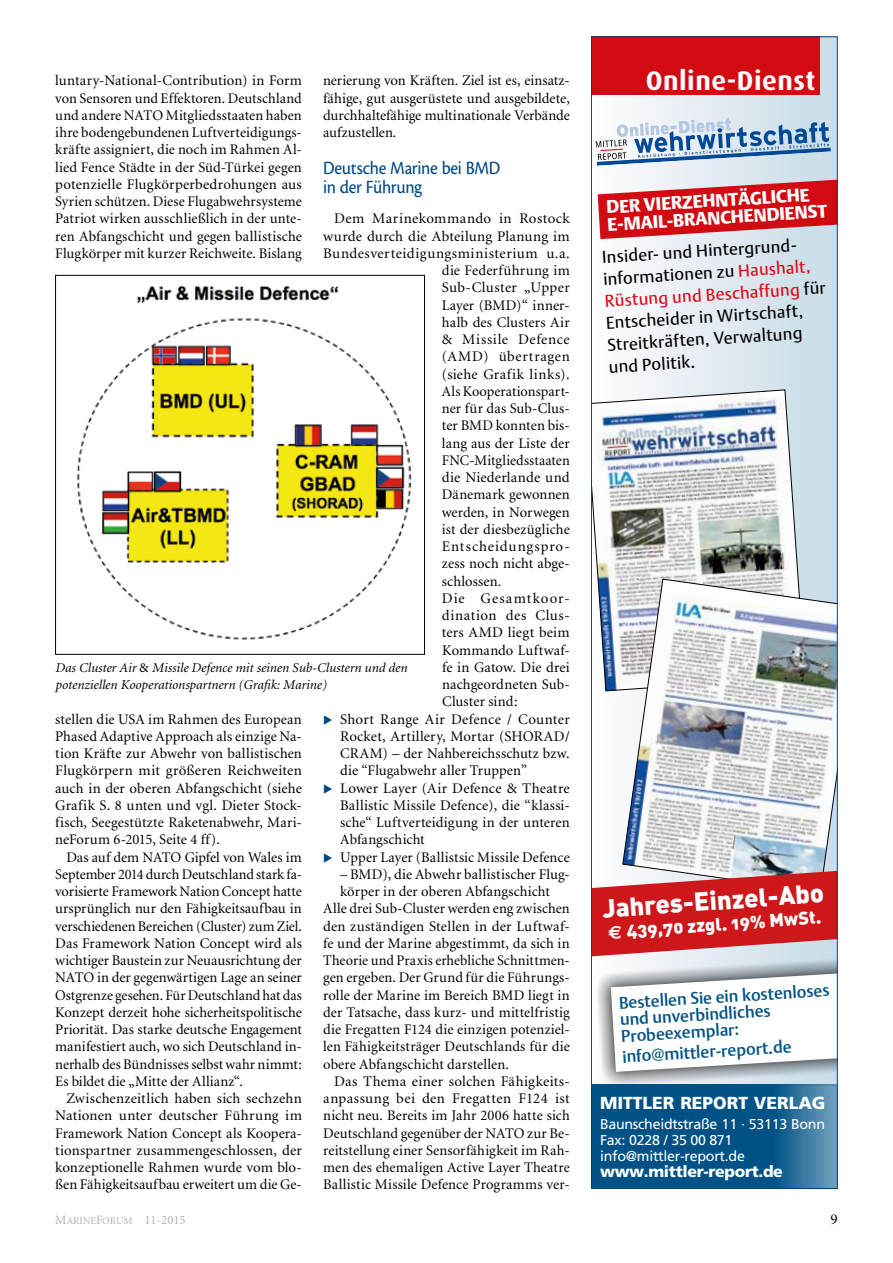
<style>
.page{position:relative;width:893px;height:1263px;background:#fff}
.page>*{position:absolute;margin:0;border:0;box-sizing:border-box;transform-origin:0 0}
.t1{font:700 26.85px "Dax";letter-spacing:.02em;color:#fff}
.t2{font:25.8px "DIN Black Alternate";color:#fff}
.t3{font:19.5px/19.5px "Cronos Pro Capt";letter-spacing:-.02em;color:#004884;scale:.9 1}
.t4{font:18.15px "DIN Black Alternate";color:#fff}
.t5{font:18px/17.4px "DTL Argo T Black";color:#fff}
.t6{font:900 17.4px "Frutiger";color:#fff}
.t7{font:16.95px/21.9px "DTL Argo T";color:#000}
.t8{font:16.65px/17px "DTL Argo T Medium";color:#005286}
.t9{font:900 15.75px "Frutiger";letter-spacing:-.02em;color:#fff}
.t10{font:15px "Minion";color:#000}
.t11{font:14.7px/17.2px "Minion";letter-spacing:.01em;color:#000;text-align:justify}
.t12{font:14.7px "Minion";letter-spacing:.04em;color:#000}
.t13{font:14.7px "Minion";letter-spacing:.03em;color:#000}
.t14{font:14.7px "Minion";letter-spacing:.035em;color:#000}
.t15{font:14.7px "Minion";letter-spacing:.065em;color:#000}
.t16{font:14.7px "Minion";letter-spacing:.045em;color:#000}
.t17{font:14.7px "Minion";letter-spacing:.075em;color:#000}
.t18{font:14.25px/15.8px "Frutiger";letter-spacing:-.02em;color:#fff}
.t19{font:italic 13.5px/17.2px "Minion";color:#000}
.t20{font:12.75px "Minion Regular SC800";color:#b3b2b2}
.s1{font-family:"Minion Pro";font-style:normal}
.s2{color:#e30613}
.s3{font-family:"Euro Sans";font-weight:700}
.s4{font-size:10.2px}
</style>
<div class="page">
<img style="left:77px;top:286px;width:335px;height:354px">
<div style="left:55px;top:275px;width:370px;height:380px;border:1px solid #000"></div>
<div style="left:591px;top:36px;width:246px;height:1050px;background:linear-gradient(to right,#fffdff,#c8dbe7)"></div>
<svg style="left:598px;top:180px;width:238px;height:59px;background:#d64047"></svg>
<img style="left:593px;top:389px;width:213px;height:302px">
<img style="left:622px;top:578px;width:214px;height:293px">
<svg style="left:593px;top:871px;width:243px;height:85px;background:#d03f43"></svg>
<div style="left:591px;top:36px;width:229px;height:59px;background:#d20a11"></div>
<svg style="left:593px;top:1085px;width:243px;height:102px;background:#0e5b8c"></svg>
<svg style="left:596px;top:956px;width:240px;height:130px"></svg>
<svg style="left:611px;top:973px;width:225px;height:99px"></svg>
<svg style="left:595px;top:118px;width:236px;height:48px"></svg>
<p class="t11" style="left:55px;top:72px;width:248px">luntary-National-Contribution) in Form von Sensoren und Effektoren. Deutschland und andere NATO Mitgliedsstaaten haben ihre bodengebundenen Luftverteidigungs&shy;kräfte assigniert, die noch im Rahmen Al&shy;lied Fence Städte in der Süd-Türkei gegen potenzielle Flugkörperbedrohungen aus Syrien schützen. Diese Flugabwehrsysteme Patriot wirken ausschließlich in der unte&shy;ren Abfangschicht und gegen ballistische Flugkörper mit kurzer Reichweite. Bislang</p>
<p class="t11" style="left:323px;top:72px;width:248px">nerierung von Kräften. Ziel ist es, einsatz&shy;fähige, gut ausgerüstete und ausgebildete, durchhaltefähige multinationale Verbände aufzustellen.</p>
<h3 class="t3" style="left:323px;top:158px;width:198px">Deutsche Marine bei BMD in der Führung</h3>
<p class="t13" style="left:334px;top:211px;width:237px">Dem Marinekommando in Rostock</p>
<p class="t11" style="left:323px;top:228px;width:248px">wurde durch die Abteilung Planung im</p>
<p class="t12" style="left:323px;top:246px;width:248px">Bundesverteidigungsministerium u.a.</p>
<p class="t11" style="left:442px;top:262px;width:129px">die Federführung im</p>
<p class="t11" style="left:442px;top:279px;width:129px">Sub-Cluster „Upper</p>
<p class="t11" style="left:442px;top:297px;width:129px">Layer (BMD)“ inner-</p>
<p class="t11" style="left:442px;top:314px;width:129px">halb des Clusters Air</p>
<p class="t12" style="left:442px;top:332px;width:129px">&amp; Missile Defence</p>
<p class="t16" style="left:442px;top:349px;width:129px">(AMD) übertragen</p>
<p class="t14" style="left:442px;top:367px;width:129px">(siehe Grafik links).</p>
<p class="t11" style="left:442px;top:383px;width:129px">Als Kooperationspart-</p>
<p class="t11" style="left:442px;top:400px;width:129px">ner für das Sub-Clus-</p>
<p class="t11" style="left:442px;top:417px;width:129px">ter BMD konnten bis-</p>
<p class="t11" style="left:442px;top:435px;width:129px">lang aus der Liste der</p>
<p class="t11" style="left:442px;top:452px;width:129px">FNC-Mitgliedsstaaten</p>
<p class="t11" style="left:442px;top:469px;width:129px">die Niederlande und</p>
<p class="t11" style="left:442px;top:486px;width:129px">Dänemark gewonnen</p>
<p class="t11" style="left:442px;top:504px;width:129px">werden, in Norwegen</p>
<p class="t11" style="left:442px;top:521px;width:129px">ist der diesbezügliche</p>
<p class="t15" style="left:442px;top:539px;width:129px">Entscheidungspro-</p>
<p class="t11" style="left:442px;top:555px;width:129px">zess noch nicht abge-</p>
<p class="t11" style="left:442px;top:573px;width:61px">schlossen.</p>
<p class="t17" style="left:442px;top:591px;width:129px">Die Gesamtkoor-</p>
<p class="t12" style="left:442px;top:608px;width:129px">dination des Clus-</p>
<p class="t11" style="left:442px;top:624px;width:129px">ters AMD liegt beim</p>
<p class="t11" style="left:442px;top:642px;width:129px">Kommando Luftwaf-</p>
<p class="t11" style="left:442px;top:659px;width:129px">fe in Gatow. Die drei</p>
<p class="t11" style="left:442px;top:676px;width:129px">nachgeordneten Sub-</p>
<p class="t11" style="left:442px;top:693px;width:77px">Cluster sind:</p>
<p class="t11" style="left:340px;top:711px;width:231px">Short Range Air Defence / Counter</p>
<p class="t11" style="left:340px;top:728px;width:231px">Rocket, Artillery, Mortar (SHORAD/</p>
<p class="t11" style="left:340px;top:745px;width:231px">CRAM) – der Nahbereichsschutz bzw.</p>
<p class="t11" style="left:340px;top:762px;width:188px">die “Flugabwehr aller Truppen”</p>
<p class="t11" style="left:340px;top:780px;width:231px">Lower Layer (Air Defence &amp; Theatre</p>
<p class="t11" style="left:340px;top:797px;width:231px">Ballistic Missile Defence), die “klassi-</p>
<p class="t11" style="left:340px;top:814px;width:231px">sche“ Luftverteidigung in der unteren</p>
<p class="t11" style="left:340px;top:831px;width:86px">Abfangschicht</p>
<p class="t11" style="left:340px;top:849px;width:231px">Upper Layer (Ballistsic Missile Defence</p>
<p class="t11" style="left:340px;top:866px;width:231px">– BMD), die Abwehr ballistischer Flug-</p>
<p class="t11" style="left:340px;top:883px;width:211px">körper in der oberen Abfangschicht</p>
<p class="t11" style="left:323px;top:900px;width:248px">Alle drei Sub-Cluster werden eng zwischen</p>
<p class="t11" style="left:323px;top:918px;width:248px">den zuständigen Stellen in der Luftwaf-</p>
<p class="t11" style="left:323px;top:935px;width:248px">fe und der Marine abgestimmt, da sich in</p>
<p class="t11" style="left:323px;top:952px;width:248px">Theorie und Praxis erhebliche Schnittmen-</p>
<p class="t11" style="left:323px;top:969px;width:248px">gen ergeben. Der Grund für die Führungs-</p>
<p class="t11" style="left:323px;top:987px;width:248px">rolle der Marine im Bereich BMD liegt in</p>
<p class="t11" style="left:323px;top:1004px;width:248px">der Tatsache, dass kurz- und mittelfristig</p>
<p class="t11" style="left:323px;top:1021px;width:248px">die Fregatten F124 die einzigen potenziel-</p>
<p class="t11" style="left:323px;top:1038px;width:248px">len Fähigkeitsträger Deutschlands für die</p>
<p class="t11" style="left:323px;top:1056px;width:187px">obere Abfangschicht darstellen.</p>
<p class="t11" style="left:334px;top:1073px;width:237px">Das Thema einer solchen Fähigkeits-</p>
<p class="t11" style="left:323px;top:1090px;width:248px">anpassung bei den Fregatten F124 ist</p>
<p class="t11" style="left:323px;top:1107px;width:248px">nicht neu. Bereits im Jahr 2006 hatte sich</p>
<p class="t11" style="left:323px;top:1125px;width:248px">Deutschland gegenüber der NATO zur Be-</p>
<p class="t11" style="left:323px;top:1142px;width:248px">reitstellung einer Sensorfähigkeit im Rah-</p>
<p class="t11" style="left:323px;top:1159px;width:248px">men des ehemaligen Active Layer Theatre</p>
<p class="t11" style="left:323px;top:1176px;width:248px">Ballistic Missile Defence Programms ver-</p>
<p class="t19" style="left:55px;top:659px;width:353px">Das Cluster Air <span class="s1">&amp;</span> Missile Defence mit seinen Sub-Clustern und den potenziellen Kooperationspartnern (Grafik: Marine)</p>
<p class="t11" style="left:55px;top:711px;width:248px">stellen die USA im Rahmen des European Phased Adaptive Approach als einzige Na&shy;tion Kräfte zur Abwehr von ballistischen Flugkörpern mit größeren Reichweiten auch in der oberen Abfangschicht (siehe Grafik S. 8 unten und vgl. Dieter Stock&shy;fisch, Seegestützte Raketenabwehr, Mari&shy;neForum 6-2015, Seite 4 ff).</p>
<p class="t11" style="left:55px;top:849px;width:248px;text-indent:11px">Das auf dem NATO Gipfel von Wales im September 2014 durch Deutschland stark fa&shy;vorisierte Framework Nation Concept hatte ursprünglich nur den Fähigkeitsaufbau in verschiedenen Bereichen (Cluster) zum Ziel.<br>Das Framework Nation Concept wird als wichtiger Baustein zur Neuausrichtung der NATO in der gegenwärtigen Lage an seiner Ostgrenze gesehen. Für Deutschland hat das Konzept derzeit hohe sicherheitspolitische Priorität. Das starke deutsche Engagement manifestiert auch, wo sich Deutschland in&shy;nerhalb des Bündnisses selbst wahr nimmt:<br>Es bildet die „Mitte der Allianz“.</p>
<p class="t11" style="left:55px;top:1090px;width:248px;text-indent:11px">Zwischenzeitlich haben sich sechzehn Nationen unter deutscher Führung im Framework Nation Concept als Koopera&shy;tionspartner zusammengeschlossen, der konzeptionelle Rahmen wurde vom blo&shy;ßen Fähigkeitsaufbau erweitert um die Ge-</p>
<h1 class="t1" style="left:646px;top:66px;width:171px">Online-Dienst</h1>
<p class="t5" style="left:606px;top:197px;width:222px;rotate:-3deg">DER VIERZEHNTÄGLICHE<br>E-MAIL-BRANCHENDIENST</p>
<p class="t7" style="left:600px;top:247px;width:223px;rotate:-4deg">Insider- und Hintergrund&shy;informationen zu <span class="s2">Haushalt,<br>Rüstung und Beschaffung</span> für<br>Entscheider in Wirtschaft,<br>Streitkräften, Verw altung und Politik.</p>
<h2 class="t2" style="left:601px;top:891px;width:223px;rotate:-4deg">Jahres-Einzel-Abo</h2>
<p class="t4" style="left:607px;top:920px;width:215px;rotate:-4deg"><span class="s3">€</span> 439,70 zzgl. 19% MwSt.</p>
<p class="t8" style="left:619px;top:993px;width:212px;rotate:-3deg">Bestellen Sie ein kostenloses und unverbindliches<br>Probeexemplar:</p>
<p class="t8" style="left:622px;top:1047px;width:171px;rotate:-3deg">info@mittler-report.de</p>
<p class="t6" style="left:600px;top:1092px;width:227px">MITTLER REPORT VERLAG</p>
<p class="t18" style="left:600px;top:1116px;width:227px">Baunscheidtstraße 11 · 53113 Bonn<br>Fax: 0228 / 35 00 871 info@mittler-report.de</p>
<p class="t9" style="left:600px;top:1161px;width:184px">www.mittler-report.de</p>
<p class="t20" style="left:55px;top:1213px;width:132px">M<span class="s4">ARINE</span>F<span class="s4">ORUM</span> 11-2015</p>
<p class="t10" style="left:830px;top:1212px;width:9px">9</p>
</div>
